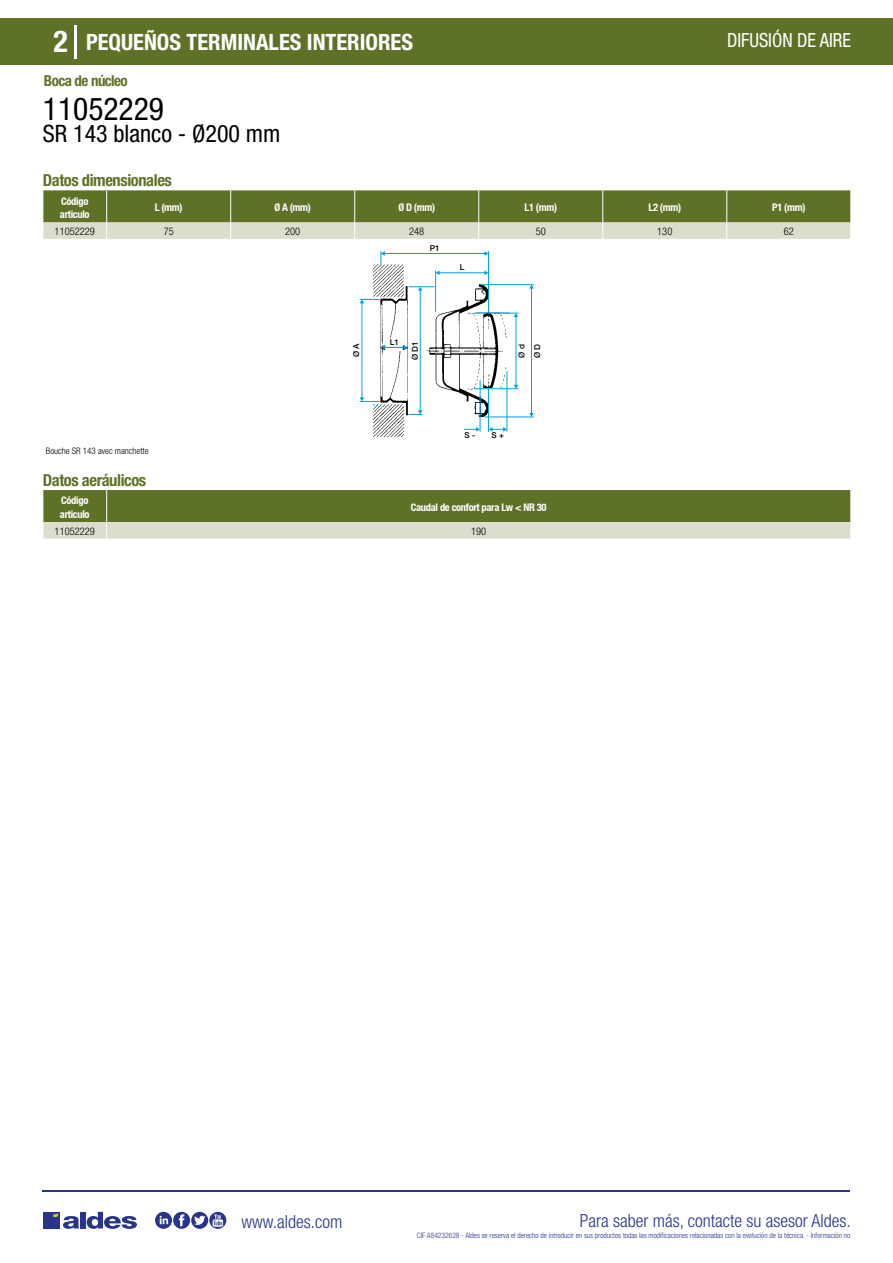
<style>
.page{position:relative;width:893px;height:1263px;background:#fff}
.page>*{position:absolute;margin:0;border:0;box-sizing:border-box;transform-origin:0 0}
.t1{font:condensed 31.5px "Helvetica Neue LT Std";color:#000}
.t2{font:700 condensed 30px "Helvetica Neue LT Std";color:#fff}
.t3{font:condensed 24px "Helvetica Neue LT Std";color:#000}
.t4{font:700 condensed 22.5px "Helvetica Neue LT Std";color:#fff}
.t5{font:condensed 19.5px "Helvetica Neue LT Std";color:#fff;scale:.95 1}
.t6{font:300 condensed 18px "Helvetica Neue";color:#28348b}
.t7{font:700 condensed 16.5px "Helvetica Neue LT Std";letter-spacing:-.025em;color:#5d7227}
.t8{font:700 condensed 15px "Helvetica Neue LT Std";letter-spacing:-.035em;color:#5d7227}
.t9{font:700 condensed 10.5px/13.5px "Helvetica Neue";letter-spacing:-.03em;color:#fff}
.t10{font:300 condensed 10.5px "Helvetica Neue";color:#000}
.t11{font:300 condensed 9px "Helvetica Neue";color:#000}
.t12{font:500 8.1px/15.9px "Helvetica Neue";color:#000}
.t13{font:300 condensed 7.5px "Helvetica Neue";color:#28348b}
</style>
<div class="page">
<div style="left:0;top:18px;width:893px;height:46px;background:#5d7227"></div>
<hr style="left:74px;top:25px;width:2px;height:33px;background:#fff">
<hr style="left:43px;top:1190px;width:807px;height:1px;background:#28348b">
<svg style="left:155px;top:1212px;width:71px;height:17px"></svg>
<div style="left:43px;top:1212px;width:17px;height:16px;background:#28348b"></div>
<div style="left:80px;top:1212px;width:6px;height:16px;background:#28348b"></div>
<svg style="left:87px;top:1212px;width:50px;height:17px"></svg>
<svg style="left:53px;top:1213px;width:26px;height:16px"></svg>
<svg style="left:43px;top:190px;width:808px;height:49px;background:#8b9863"></svg>
<img style="left:372px;top:260px;width:138px;height:177px">
<div style="left:489px;top:281px;width:51px;height:31px;background:#fff"></div>
<div style="left:505px;top:385px;width:27px;height:48px;background:#fff"></div>
<svg style="left:505px;top:371px;width:4px;height:15px"></svg>
<hr style="left:479px;top:379px;width:3px;height:16px;background:#fff">
<div style="left:463px;top:417px;width:47px;height:19px;background:#fff"></div>
<hr style="left:475px;top:389px;width:38px;height:2px;background:#fff">
<div style="left:432px;top:266px;width:63px;height:18px;background:#fff"></div>
<div style="left:409px;top:285px;width:29px;height:28px;background:#fff"></div>
<svg style="left:416px;top:312px;width:9px;height:106px"></svg>
<div style="left:410px;top:411px;width:28px;height:5px;background:#fff"></div>
<div style="left:351px;top:396px;width:28px;height:7px;background:#fff"></div>
<svg style="left:359px;top:297px;width:20px;height:8px"></svg>
<svg style="left:359px;top:301px;width:9px;height:101px"></svg>
<svg style="left:492px;top:411px;width:23px;height:9px"></svg>
<div style="left:486px;top:389px;width:14px;height:11px;background:#fff"></div>
<svg style="left:489px;top:398px;width:5px;height:18px"></svg>
<hr style="left:435px;top:270px;width:1px;height:42px;background:#009fe3">
<hr style="left:437px;top:272px;width:48px;height:1px;background:#009fe3">
<svg style="left:484px;top:271px;width:4px;height:4px"></svg>
<svg style="left:436px;top:270px;width:4px;height:5px"></svg>
<hr style="left:383px;top:253px;width:102px;height:1px;background:#009fe3">
<svg style="left:484px;top:251px;width:4px;height:5px"></svg>
<hr style="left:488px;top:251px;width:1px;height:62px;background:#009fe3">
<hr style="left:485px;top:417px;width:49px;height:1px;background:#009fe3">
<hr style="left:531px;top:288px;width:1px;height:127px;background:#009fe3">
<svg style="left:529px;top:285px;width:5px;height:4px"></svg>
<svg style="left:529px;top:413px;width:5px;height:4px"></svg>
<hr style="left:483px;top:284px;width:51px;height:1px;background:#009fe3">
<svg style="left:381px;top:345px;width:27px;height:5px"></svg>
<hr style="left:420px;top:290px;width:1px;height:123px;background:#009fe3">
<svg style="left:409px;top:410px;width:13px;height:5px"></svg>
<svg style="left:409px;top:286px;width:25px;height:5px"></svg>
<hr style="left:362px;top:303px;width:1px;height:97px;background:#009fe3">
<svg style="left:360px;top:397px;width:20px;height:5px"></svg>
<svg style="left:360px;top:299px;width:20px;height:4px"></svg>
<hr style="left:473px;top:388px;width:45px;height:1px;background:#009fe3">
<hr style="left:516px;top:317px;width:1px;height:70px;background:#009fe3">
<svg style="left:514px;top:385px;width:4px;height:4px"></svg>
<hr style="left:473px;top:313px;width:45px;height:1px;background:#009fe3">
<hr style="left:507px;top:371px;width:1px;height:61px;background:#009fe3">
<svg style="left:464px;top:427px;width:16px;height:5px"></svg>
<svg style="left:489px;top:427px;width:18px;height:5px"></svg>
<hr style="left:480px;top:380px;width:1px;height:52px;background:#009fe3">
<hr style="left:488px;top:389px;width:1px;height:43px;background:#009fe3">
<svg style="left:381px;top:251px;width:4px;height:13px"></svg>
<svg style="left:43px;top:490px;width:808px;height:49px;background:#8a9761"></svg>
<svg style="left:481px;top:287px;width:7px;height:7px"></svg>
<h2 class="t2" style="left:54px;top:24px;width:16px">2</h2>
<h3 class="t4" style="left:86px;top:28px;width:328px">PEQUEÑOS TERMINALES INTERIORES</h3>
<h3 class="t5" style="left:727px;top:29px;width:132px">DIFUSIÓN DE AIRE</h3>
<h3 class="t8" style="left:44px;top:71px;width:85px">Boca de núcleo</h3>
<h1 class="t1" style="left:43px;top:91px;width:122px">11052229</h1>
<h3 class="t3" style="left:43px;top:120px;width:239px">SR 143 blanco - Ø200 mm</h3>
<h3 class="t7" style="left:43px;top:170px;width:130px">Datos dimensionales</h3>
<h3 class="t9" style="left:60px;top:194px;width:31px">Código articulo</h3>
<h3 class="t9" style="left:155px;top:201px;width:29px">L (mm)</h3>
<h3 class="t9" style="left:274px;top:201px;width:38px">Ø A (mm)</h3>
<h3 class="t9" style="left:398px;top:201px;width:38px">Ø D (mm)</h3>
<h3 class="t9" style="left:524px;top:201px;width:34px">L1 (mm)</h3>
<h3 class="t9" style="left:648px;top:201px;width:34px">L2 (mm)</h3>
<h3 class="t9" style="left:772px;top:201px;width:35px">P1 (mm)</h3>
<h3 class="t10" style="left:55px;top:225px;width:42px">11052229</h3>
<h3 class="t10" style="left:164px;top:225px;width:12px">75</h3>
<h3 class="t10" style="left:285px;top:225px;width:17px">200</h3>
<h3 class="t10" style="left:409px;top:225px;width:17px">248</h3>
<h3 class="t10" style="left:536px;top:225px;width:12px">50</h3>
<h3 class="t10" style="left:657px;top:225px;width:17px">130</h3>
<h3 class="t10" style="left:784px;top:225px;width:12px">62</h3>
<p class="t12" style="left:460px;top:259px;width:6px">L</p>
<p class="t12" style="left:430px;top:240px;width:11px">P1</p>
<p class="t12" style="left:390px;top:334px;width:11px">L1</p>
<p class="t12" style="left:348px;top:357px;width:15px;rotate:-90deg">Ø A</p>
<p class="t12" style="left:407px;top:360px;width:20px;rotate:-90deg">Ø D1</p>
<p class="t12" style="left:513px;top:358px;width:16px;rotate:-90deg">Ø d<br>Ø D</p>
<p class="t12" style="left:465px;top:427px;width:12px">S -</p>
<p class="t12" style="left:492px;top:427px;width:14px">S +</p>
<p class="t11" style="left:46px;top:446px;width:104px">Bouche SR 143 avec manchette</p>
<h3 class="t7" style="left:43px;top:470px;width:105px">Datos aeráulicos</h3>
<h3 class="t9" style="left:60px;top:494px;width:31px">Código articulo</h3>
<h3 class="t9" style="left:411px;top:500px;width:137px">Caudal de confort para Lw &lt; NR 30</h3>
<h3 class="t10" style="left:55px;top:525px;width:42px">11052229</h3>
<h3 class="t10" style="left:471px;top:525px;width:17px">190</h3>
<h3 class="t6" style="left:241px;top:1211px;width:102px">www.aldes.com</h3>
<h3 class="t6" style="left:580px;top:1211px;width:272px">Para saber más, contacte su asesor Aldes.</h3>
<p class="t13" style="left:417px;top:1230px;width:435px">CIF A84232628 - Aldes se reserva el derecho de introducir en sus productos todas las modificaciones relacionadas con la evolución de la técnica. - Información no</p>
</div>
